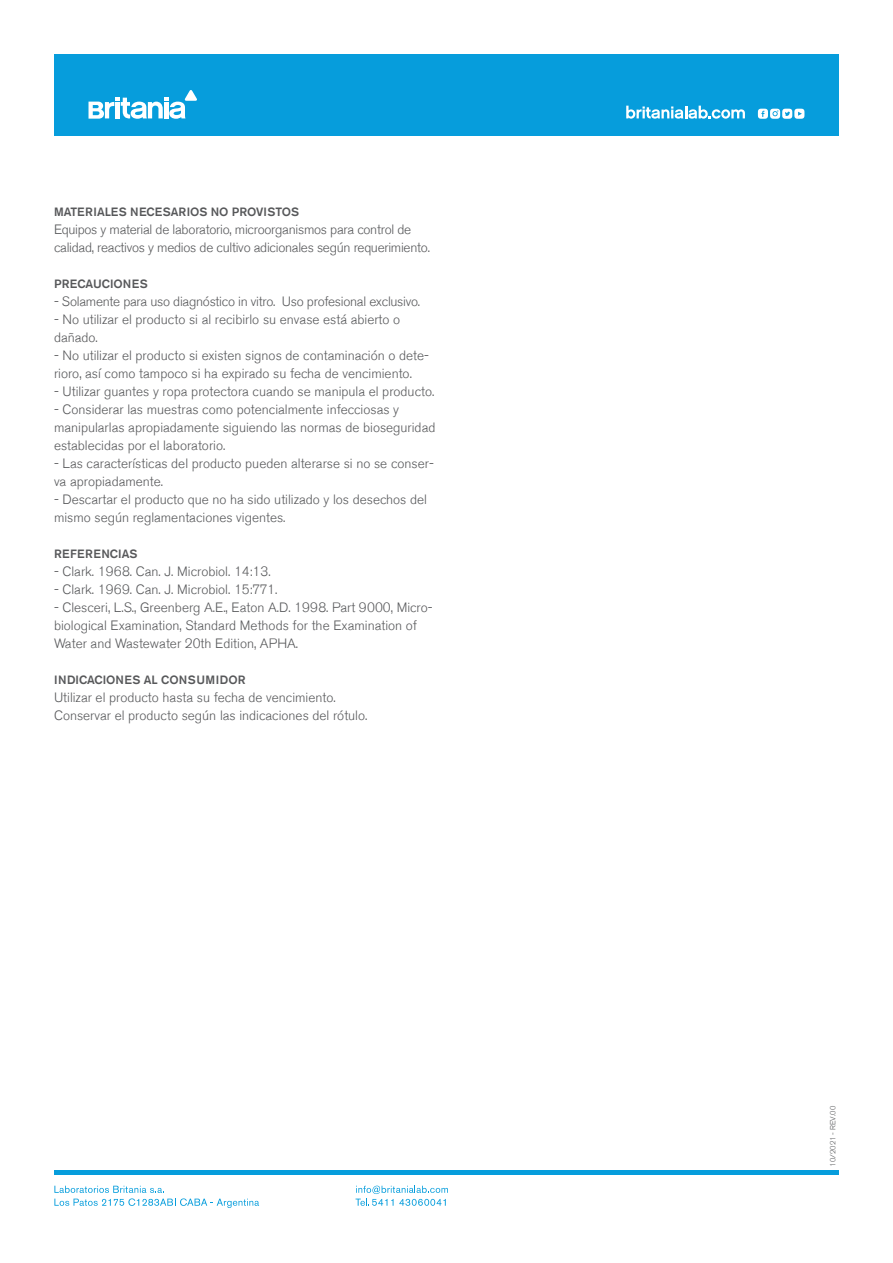
<style>
.page{position:relative;width:893px;height:1263px;background:#fff}
.page>*{position:absolute;margin:0;border:0;box-sizing:border-box;transform-origin:0 0}
.t1{font:300 13.5px/18px "Akzidenz Grotesk BE";color:#57585a}
.t2{font:300 13.5px/18px "Akzidenz Grotesk BE";letter-spacing:-.02em;color:#57585a}
.t3{font:500 12px "Akzidenz Grotesk BE";color:#57585a}
.t4{font:500 12px "Akzidenz Grotesk BE";letter-spacing:.02em;color:#57585a}
.t5{font:500 12px "Akzidenz Grotesk BE";letter-spacing:.03em;color:#57585a}
.t6{font:300 7.5px "Akzidenz Grotesk BE";color:#57585a}
</style>
<div class="page">
<div style="left:54px;top:1170px;width:785px;height:5px;background:#069ddc"></div>
<div style="left:54px;top:54px;width:785px;height:82px;background:#069ddc"></div>
<svg style="left:89px;top:90px;width:108px;height:29px"></svg>
<svg style="left:626px;top:106px;width:119px;height:13px"></svg>
<svg style="left:758px;top:109px;width:46px;height:10px"></svg>
<svg style="left:54px;top:1186px;width:205px;height:22px"></svg>
<svg style="left:356px;top:1185px;width:92px;height:21px"></svg>
<p class="t3" style="left:54px;top:204px;width:247px">MATERIALES NECESARIOS NO PROVISTOS</p>
<p class="t2" style="left:54px;top:221px;width:377px">Equipos y material de laboratorio, microorganismos para control de calidad, reactivos y medios de cultivo adicionales según requerimiento.</p>
<p class="t3" style="left:54px;top:276px;width:95px">PRECAUCIONES</p>
<p class="t2" style="left:54px;top:293px;width:368px">- Solamente para uso diagnóstico in vitro. Uso profesional exclusivo.</p>
<p class="t1" style="left:54px;top:311px;width:348px">- No utilizar el producto si al recibirlo su envase está abierto o dañado.</p>
<p class="t1" style="left:54px;top:347px;width:376px">- No utilizar el producto si existen signos de contaminación o dete&shy;rioro, así como tampoco si ha expirado su fecha de vencimiento.</p>
<p class="t1" style="left:54px;top:383px;width:382px">- Utilizar guantes y ropa protectora cuando se manipula el producto.</p>
<p class="t1" style="left:54px;top:401px;width:383px">- Considerar las muestras como potencialmente infecciosas y manipularlas apropiadamente siguiendo las normas de bioseguridad establecidas por el laboratorio.</p>
<p class="t1" style="left:54px;top:455px;width:381px">- Las características del producto pueden alterarse si no se conser&shy;va apropiadamente.</p>
<p class="t1" style="left:54px;top:491px;width:375px">- Descartar el producto que no ha sido utilizado y los desechos del mismo según reglamentaciones vigentes.</p>
<p class="t5" style="left:54px;top:546px;width:85px">REFERENCIAS</p>
<p class="t1" style="left:54px;top:563px;width:218px">- Clark. 1968. Can. J. Microbiol. 14:13.</p>
<p class="t1" style="left:54px;top:581px;width:225px">- Clark. 1969. Can. J. Microbiol. 15:771.</p>
<p class="t1" style="left:54px;top:599px;width:380px">- Clesceri, L.S., Greenberg A.E., Eaton A.D. 1998. Part 9000, Micro&shy;biological Examination, Standard Methods for the Examination of<br>Water and Wastewater 20th Edition, APHA.</p>
<p class="t4" style="left:54px;top:672px;width:193px">INDICACIONES AL CONSUMIDOR</p>
<p class="t1" style="left:54px;top:689px;width:315px">Utilizar el producto hasta su fecha de vencimiento.<br>Conservar el producto según las indicaciones del rótulo.</p>
<p class="t6" style="left:829px;top:1167px;width:62px;rotate:-90deg">10/2021 - REV.00</p>
</div>
